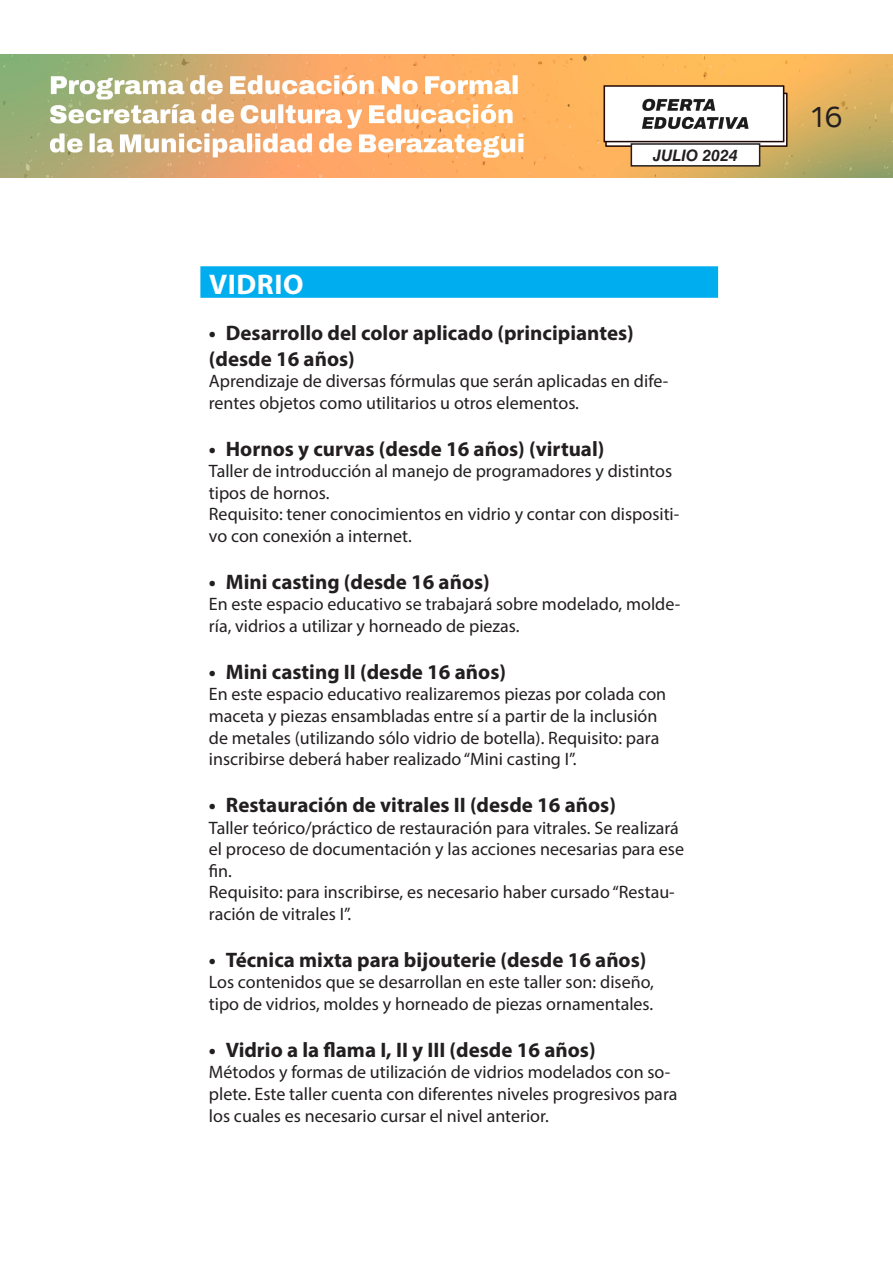
<style>
.page{position:relative;width:893px;height:1263px;background:#fff}
.page>*{position:absolute;margin:0;border:0;box-sizing:border-box;transform-origin:0 0}
.Titulo{font:700 28.5px "Myriad Pro";letter-spacing:.02em;color:#fff}
.t1{font:28.5px "Amsi Pro";color:#231f20}
.t2{font:700 21px/25.2px "Myriad Pro";color:#231f20}
.t3{font:18px/21.6px "Myriad Pro";color:#231f20}
.t4{font:italic 700 15.9px "Helvetica LT Std";color:#231f20}
</style>
<div class="page">
<img style="left:0;top:54px;width:892px;height:123px">
<div style="left:631px;top:144px;width:129px;height:22px;background:#fff"></div>
<div style="left:631px;top:143px;width:129px;height:24px;border:2px solid #231f20"></div>
<div style="left:200px;top:266px;width:518px;height:32px;background:#00aeef"></div>
<p class="t4" style="left:653px;top:145px;width:86px">JULIO 2024</p>
<p class="Titulo" style="left:209px;top:265px;width:96px">VIDRIO</p>
<p class="t2" style="left:209px;top:320px;width:426px">• Desarrollo del color aplicado (principiantes) (desde 16 años)</p>
<p class="t3" style="left:209px;top:370px;width:461px">Aprendizaje de diversas fórmulas que serán aplicadas en dife&shy;rentes objetos como utilitarios u otros elementos.</p>
<p class="t2" style="left:209px;top:435px;width:397px">• Hornos y curvas (desde 16 años) (virtual)</p>
<p class="t3" style="left:209px;top:460px;width:465px">Taller de introducción al manejo de programadores y distintos tipos de hornos.</p>
<p class="t3" style="left:209px;top:503px;width:472px">Requisito: tener conocimientos en vidrio y contar con dispositi&shy;vo con conexión a internet.</p>
<p class="t2" style="left:209px;top:568px;width:282px">• Mini casting (desde 16 años)</p>
<p class="t3" style="left:209px;top:593px;width:473px">En este espacio educativo se trabajará sobre modelado, molde&shy;ría, vidrios a utilizar y horneado de piezas.</p>
<p class="t2" style="left:209px;top:658px;width:299px">• Mini casting II (desde 16 años)</p>
<p class="t3" style="left:209px;top:683px;width:459px">En este espacio educativo realizaremos piezas por colada con maceta y piezas ensambladas entre sí a partir de la inclusión de metales (utilizando sólo vidrio de botella). Requisito: para inscribirse deberá haber realizado “Mini casting I”.</p>
<p class="t2" style="left:209px;top:792px;width:409px">• Restauración de vitrales II (desde 16 años)</p>
<p class="t3" style="left:209px;top:816px;width:477px">Taller teórico/práctico de restauración para vitrales. Se realizará el proceso de documentación y las acciones necesarias para ese fin.</p>
<p class="t3" style="left:209px;top:881px;width:467px">Requisito: para inscribirse, es necesario haber cursado “Restau&shy;ración de vitrales I”.</p>
<p class="t2" style="left:209px;top:946px;width:439px">• Técnica mixta para bijouterie (desde 16 años)</p>
<p class="t3" style="left:209px;top:971px;width:446px">Los contenidos que se desarrollan en este taller son: diseño, tipo de vidrios, moldes y horneado de piezas ornamentales.</p>
<p class="t2" style="left:209px;top:1036px;width:388px">• Vidrio a la flama I, II y III (desde 16 años)</p>
<p class="t3" style="left:209px;top:1061px;width:470px">Métodos y formas de utilización de vidrios modelados con so&shy;plete. Este taller cuenta con diferentes niveles progresivos para los cuales es necesario cursar el nivel anterior.</p>
<h1 class="t1" style="left:811px;top:97px;width:33px">16</h1>
</div>
